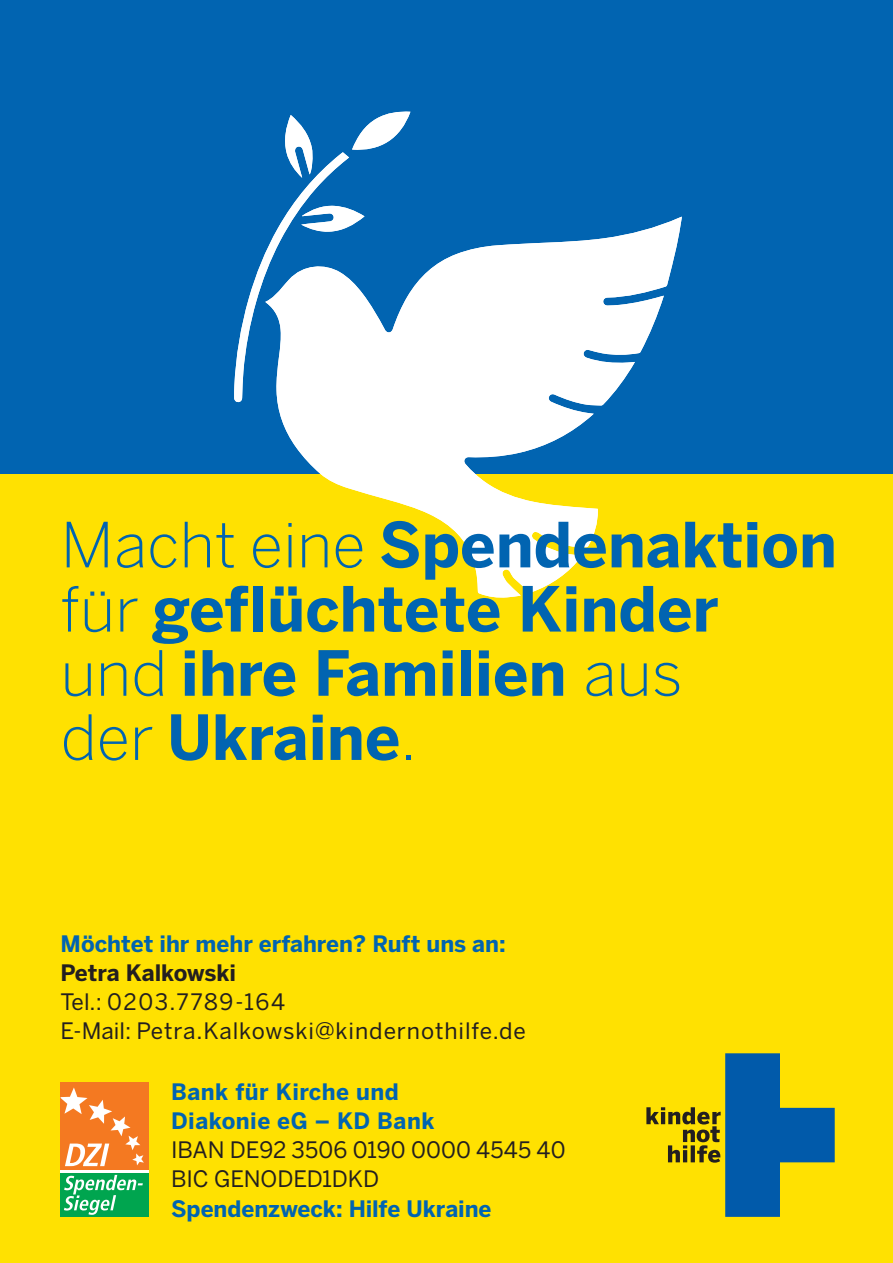
<style>
.page{position:relative;width:893px;height:1263px;background:#fff}
.page>*{position:absolute;margin:0;border:0;box-sizing:border-box;transform-origin:0 0}
.t1{font:700 61.65px/64.2px "Benton Sans";color:#0164b1}
.t2{font:700 22.5px "Benton Sans";color:#0164b1}
.t3{font:22.5px/29.2px "Benton Sans";letter-spacing:.04em;color:#231f20}
.t4{font:22.5px/29.2px "Benton Sans";letter-spacing:.01em;color:#231f20}
.t5{font:700 22.5px/29.2px "Benton Sans";letter-spacing:.02em;color:#0164b1}
.t6{font:700 22.5px "Benton Sans";letter-spacing:-.005em;color:#231f20}
.s1{font-weight:300}
</style>
<div class="page">
<div style="left:0;top:448px;width:893px;height:815px;background:#ffe101"></div>
<div style="left:0;top:0;width:893px;height:474px;background:#0164b1"></div>
<svg style="left:277px;top:217px;width:405px;height:381px;fill:#fff"></svg>
<svg style="left:234px;top:111px;width:176px;height:292px"></svg>
<div style="left:308px;top:298px;width:14px;height:14px;background:#fff;border-radius:50%"></div>
<svg style="left:646px;top:1053px;width:189px;height:164px"></svg>
<div style="left:61px;top:1082px;width:88px;height:89px;background:#f47921"></div>
<div style="left:61px;top:1173px;width:88px;height:44px;background:#00a54f"></div>
<svg style="left:64px;top:1175px;width:79px;height:40px"></svg>
<svg style="left:61px;top:1087px;width:83px;height:79px"></svg>
<hr style="left:61px;top:1171px;width:88px;height:2px;background:#fff">
<p class="t1" style="left:61px;top:512px;width:778px"><span class="s1">Macht eine</span> Spendenaktion <span class="s1">für</span> geflüchtete Kinder <span class="s1">und</span> ihre Familien <span class="s1">aus<br>der</span> Ukraine<span class="s1">.</span></p>
<p class="t2" style="left:61px;top:930px;width:447px">Möchtet ihr mehr erfahren? Ruft uns an:</p>
<p class="t6" style="left:61px;top:959px;width:177px">Petra Kalkowski</p>
<p class="t3" style="left:61px;top:987px;width:467px">Tel.: 0203.7789-164<br>E-Mail: Petra.Kalkowski@kindernothilfe.de</p>
<p class="t5" style="left:171px;top:1077px;width:265px">Bank für Kirche und<br>Diakonie eG – KD Bank</p>
<p class="t4" style="left:171px;top:1135px;width:396px">IBAN DE92 3506 0190 0000 4545 40<br>BIC GENODED1DKD</p>
<p class="t2" style="left:171px;top:1195px;width:322px">Spendenzweck: Hilfe Ukraine</p>
</div>
